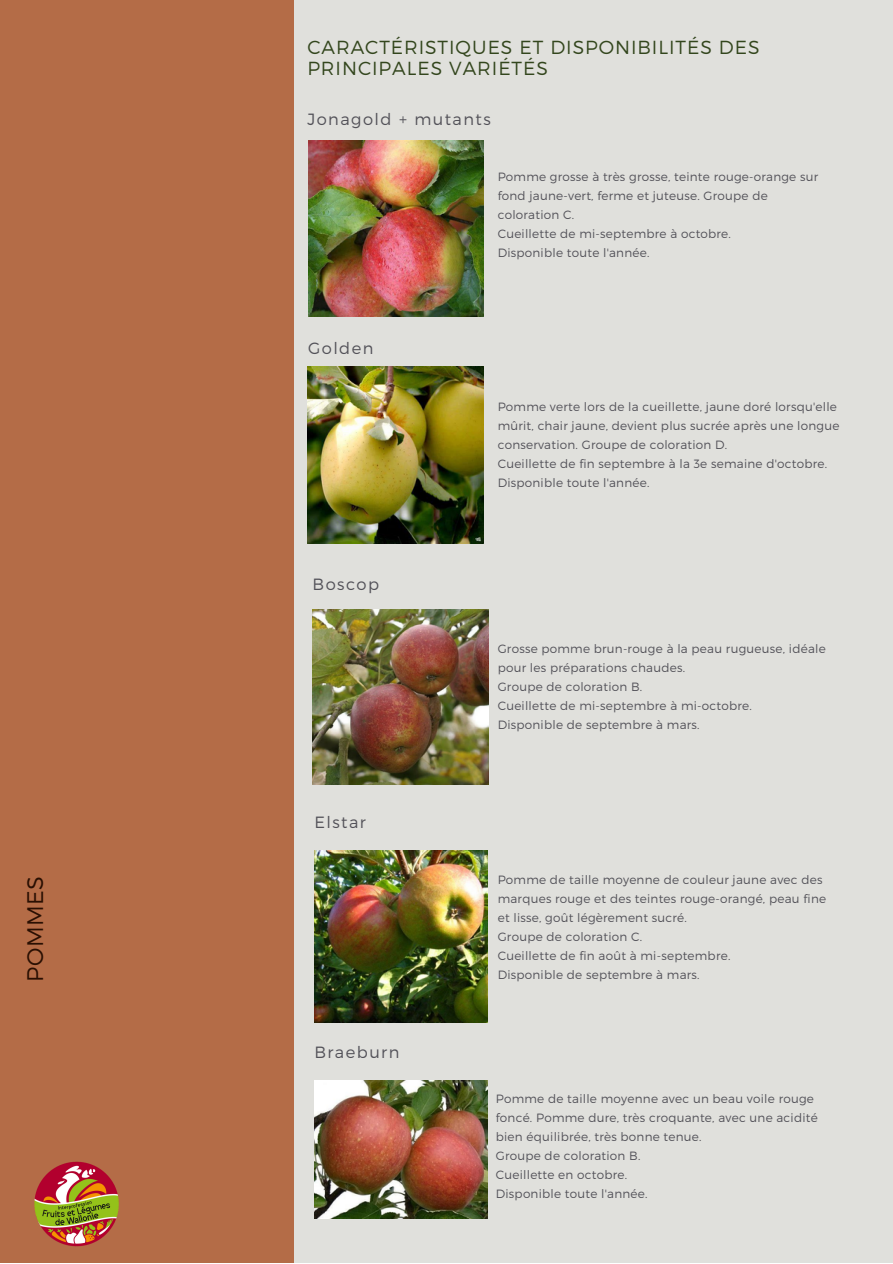
<style>
.page{position:relative;width:893px;height:1264px;background:#fff}
.page>*{position:absolute;margin:0;border:0;box-sizing:border-box;transform-origin:0 0}
.t1{font:300 22.5px "Montserrat";letter-spacing:.02em;color:#290f02}
.t2{font:300 18.9px/21.3px "Montserrat";letter-spacing:.05em;color:#33461d}
.t3{font:300 16.35px "Montserrat";letter-spacing:.09em;color:#525158}
.t4{font:300 12px/19px "Montserrat";letter-spacing:.02em;color:#525158}
</style>
<div class="page">
<div style="left:0;top:0;width:892px;height:1262px;background:#e0e0dc"></div>
<div style="left:0;top:0;width:293px;height:1262px;background:#b46c47"></div>
<img style="left:34px;top:1161px;width:85px;height:86px">
<img style="left:307px;top:366px;width:177px;height:177px">
<img style="left:308px;top:140px;width:175px;height:176px">
<img style="left:312px;top:609px;width:176px;height:175px">
<img style="left:314px;top:850px;width:173px;height:172px">
<img style="left:314px;top:1080px;width:173px;height:138px">
<h1 class="t1" style="left:21px;top:981px;width:107px;rotate:-90deg">POMMES</h1>
<h2 class="t2" style="left:307px;top:36px;width:453px">CARACTÉRISTIQUES ET DISPONIBILITÉS DES<br>PRINCIPALES VARIÉTÉS</h2>
<h3 class="t3" style="left:307px;top:108px;width:185px">Jonagold + mutants</h3>
<h3 class="t3" style="left:308px;top:338px;width:67px">Golden</h3>
<h3 class="t3" style="left:312px;top:573px;width:68px">Boscop</h3>
<h3 class="t3" style="left:314px;top:811px;width:53px">Elstar</h3>
<h3 class="t3" style="left:314px;top:1041px;width:87px">Braeburn</h3>
<p class="t4" style="left:497px;top:166px;width:322px">Pomme grosse à très grosse, teinte rouge-orange sur fond jaune-vert, ferme et juteuse. Groupe de coloration C.<br>Cueillette de mi-septembre à octobre.<br>Disponible toute l'année.</p>
<p class="t4" style="left:497px;top:396px;width:343px">Pomme verte lors de la cueillette, jaune doré lorsqu'elle mûrit, chair jaune, devient plus sucrée après une longue conservation. Groupe de coloration D.<br>Cueillette de fin septembre à la 3e semaine d'octobre.<br>Disponible toute l'année.</p>
<p class="t4" style="left:497px;top:639px;width:329px">Grosse pomme brun-rouge à la peau rugueuse, idéale pour les préparations chaudes.<br>Groupe de coloration B.<br>Cueillette de mi-septembre à mi-octobre.<br>Disponible de septembre à mars.</p>
<p class="t4" style="left:497px;top:869px;width:330px">Pomme de taille moyenne de couleur jaune avec des marques rouge et des teintes rouge-orangé, peau fine et lisse, goût légèrement sucré.<br>Groupe de coloration C.<br>Cueillette de fin août à mi-septembre.<br>Disponible de septembre à mars.</p>
<p class="t4" style="left:496px;top:1088px;width:323px">Pomme de taille moyenne avec un beau voile rouge foncé. Pomme dure, très croquante, avec une acidité bien équilibrée, très bonne tenue.<br>Groupe de coloration B.<br>Cueillette en octobre.<br>Disponible toute l'année.</p>
</div>
